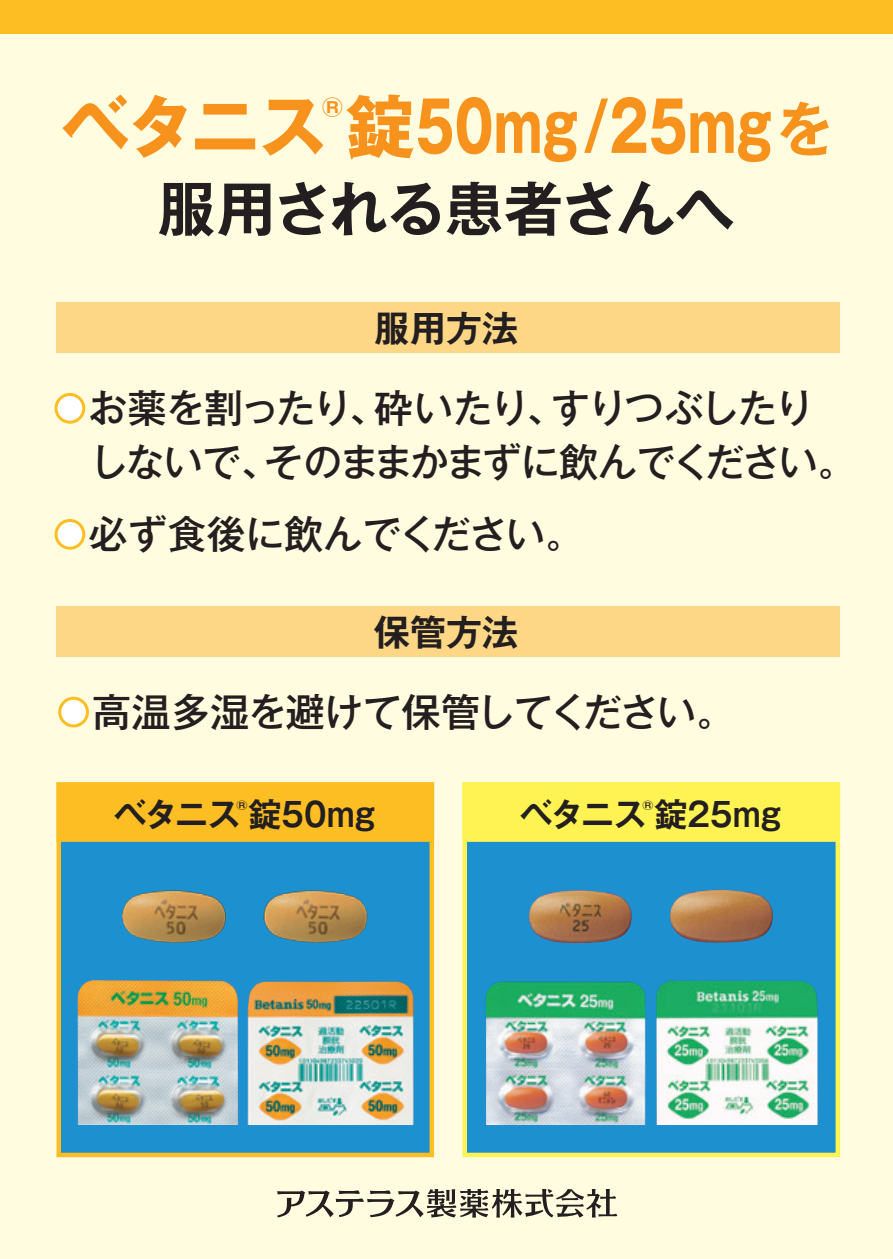
<style>
.page{position:relative;width:893px;height:1259px;background:#fffce0}
.page>*{position:absolute;margin:0;border:0;box-sizing:border-box;transform-origin:0 0}
.t1{font:700 69px "Gothic MB101 Pro";color:#f7931d}
.t2{font:700 59.4px "Gothic MB101 Pro De";letter-spacing:-.03em;color:#231f20}
.t3{font:500 39px/54px "Gothic MB101 Pro";letter-spacing:-.06em;color:#231f20}
.t4{font:500 39px "Gothic MB101 Pro";letter-spacing:-.035em;color:#231f20}
.t5{font:500 39px "Gothic MB101 Pro";letter-spacing:-.005em;color:#231f20}
.t6{font:700 36px "Gothic MB101 Pro De";color:#231f20}
.t7{font:700 33px "Gothic MB101 Pro De";color:#231f20}
.t8{font:700 20.7px "Gothic MB101 Pro";color:#f7931d}
.t9{font:700 9.9px "Gothic MB101 Pro De";color:#231f20;scale:1.1 1}
.s1{font-family:"Gothic MB101 Pro De";font-size:59.4px}
.s2{font-size:31.2px;color:#fff}
</style>
<div class="page">
<div style="left:56px;top:782px;width:378px;height:375px;background:#1d90d0;border:4px solid #fdbe23"></div>
<div style="left:462px;top:782px;width:378px;height:375px;background:#1d90d0;border:4px solid #fff353"></div>
<div style="left:56px;top:782px;width:378px;height:60px;background:#fdbe23;border:4px solid #fdbe23"></div>
<div style="left:462px;top:782px;width:378px;height:60px;background:#fff353;border:4px solid #fff353"></div>
<div style="left:0;top:0;width:893px;height:34px;background:#fdbe23"></div>
<img style="left:528px;top:890px;width:104px;height:53px">
<img style="left:670px;top:889px;width:103px;height:54px">
<img style="left:122px;top:890px;width:104px;height:53px">
<img style="left:263px;top:890px;width:105px;height:53px">
<img style="left:485px;top:981px;width:161px;height:144px">
<img style="left:656px;top:980px;width:162px;height:145px">
<svg style="left:277px;top:1189px;width:340px;height:28px"></svg>
<div style="left:57px;top:302px;width:783px;height:50px;background:#fed786"></div>
<div style="left:57px;top:606px;width:783px;height:51px;background:#fed786"></div>
<div style="left:58px;top:697px;width:31px;height:30px;border:3px solid #fdbe23;border-radius:50%"></div>
<div style="left:55px;top:393px;width:30px;height:31px;border:3px solid #fdbe23;border-radius:50%"></div>
<div style="left:55px;top:519px;width:30px;height:31px;border:3px solid #fdbe23;border-radius:50%"></div>
<img style="left:78px;top:980px;width:160px;height:145px">
<img style="left:248px;top:981px;width:166px;height:144px">
<h1 class="t1" style="left:60px;top:69px;width:776px">ベタニス錠50mg/25mg<span class="s1">を</span></h1>
<p class="t8" style="left:322px;top:90px;width:22px">Ⓡ</p>
<h2 class="t2" style="left:157px;top:159px;width:579px">服用される患者さんへ</h2>
<p class="t6" style="left:374px;top:298px;width:145px">服用方法</p>
<p class="t3" style="left:89px;top:376px;width:769px;text-indent:-35px"><span class="s2">●</span> お薬を割ったり、砕いたり、すりつぶしたりしないで、そのままかまずに飲んでください。</p>
<p class="t5" style="left:54px;top:502px;width:532px"><span class="s2">●</span>必ず食後に飲んでください。</p>
<p class="t6" style="left:374px;top:603px;width:145px">保管方法</p>
<p class="t4" style="left:58px;top:679px;width:679px"><span class="s2">●</span>高温多湿を避けて保管してください。</p>
<p class="t7" style="left:113px;top:787px;width:263px">ベタニス錠50mg</p>
<p class="t9" style="left:237px;top:797px;width:11px">Ⓡ</p>
<p class="t7" style="left:519px;top:787px;width:263px">ベタニス錠25mg</p>
<p class="t9" style="left:643px;top:797px;width:11px">Ⓡ</p>
</div>
